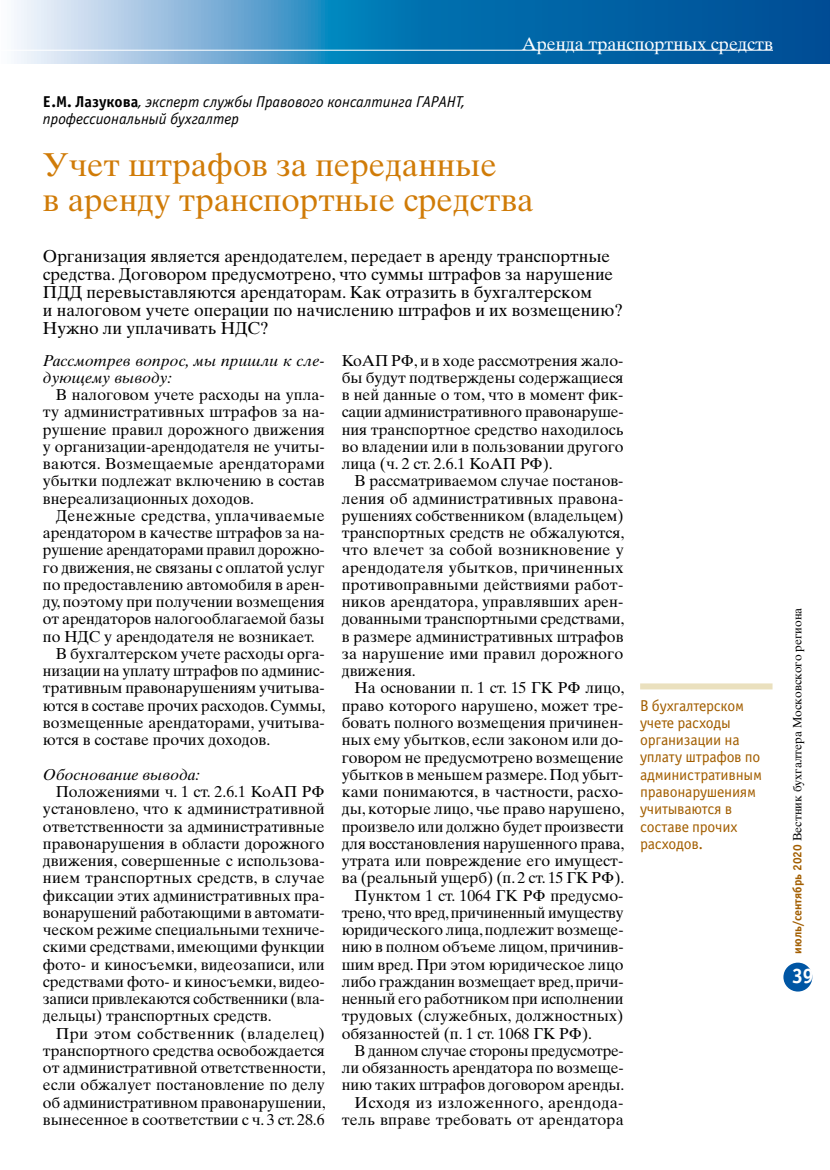
<style>
.page{position:relative;width:830px;height:1170px;background:#fff}
.page>*{position:absolute;margin:0;border:0;box-sizing:border-box;transform-origin:0 0}
.t1{font:33px/35.2px "Times Ten Cyr Upright";color:#d07b07}
.t2{font:21px "Officina Sans Bold ITC";color:#fff}
.t3{font:18px "Times Ten Cyr Upright";color:#fff}
.t4{font:17.25px/18px "Times Ten Cyr Upright";color:#000}
.t5{font:15.75px/17.2px "Times Ten Cyr Upright";color:#000;text-align:justify}
.t6{font:15.75px/17.2px "Officina Sans Book ITC";letter-spacing:-.015em;color:#a25e00}
.t7{font:italic 15.75px/17.2px "Officina Sans Book ITC";color:#000}
.t8{font:15.75px/17.2px "Times Ten Cyr Inclined";color:#000}
.t9{font:15.75px "Times Ten Cyr Upright";letter-spacing:.02em;color:#000}
.t10{font:12px "Times Ten Cyr Upright";color:#000}
.s1{font-family:"Officina Sans Bold ITC";font-style:normal}
.s2{font-family:"Officina Sans Bold ITC";color:#a25e00}
</style>
<div class="page">
<svg style="left:14px;top:0;width:815px;height:64px;background:#3987bc"></svg>
<div style="left:783px;top:962px;width:29px;height:29px;background:#0056a4;border-radius:50%"></div>
<hr style="left:1px;top:50px;width:771px;height:1px;background:#fff">
<div style="left:639px;top:683px;width:133px;height:6px;background:#eae0be"></div>
<p class="t3" style="left:521px;top:33px;width:252px">Аренда транспортных средств</p>
<p class="t7" style="left:43px;top:92px;width:423px"><span class="s1">Е.М. Лазукова</span>, эксперт службы Правового консалтинга ГАРАНТ, профессиональный бухгалтер</p>
<h1 class="t1" style="left:43px;top:147px;width:492px">Учет штрафов за переданные<br>в аренду транспортные средства</h1>
<p class="t4" style="left:43px;top:247px;width:581px">Организация является арендодателем, передает в аренду транспортные средства. Договором предусмотрено, что суммы штрафов за нарушение ПДД перевыставляются арендаторам. Как отразить в бухгалтерском<br>и налоговом учете операции по начислению штрафов и их возмещению?<br>Нужно ли уплачивать НДС?</p>
<p class="t8" style="left:43px;top:351px;width:283px">Рассмотрев вопрос, мы пришли к сле&shy;дующему выводу:</p>
<p class="t5" style="left:43px;top:386px;width:283px;text-indent:13px">В налоговом учете расходы на упла&shy;ту административных штрафов за на&shy;рушение правил дорожного движения у организации-арендодателя не учиты&shy;ваются. Возмещаемые арендаторами убытки подлежат включению в состав внереализационных доходов.</p>
<p class="t5" style="left:56px;top:507px;width:270px">Денежные средства, уплачиваемые</p>
<p class="t5" style="left:43px;top:524px;width:283px">арендатором в качестве штрафов за на-</p>
<p class="t5" style="left:43px;top:541px;width:283px">рушение арендаторами правил дорожно-</p>
<p class="t5" style="left:43px;top:558px;width:283px">го движения, не связаны с оплатой услуг</p>
<p class="t5" style="left:43px;top:576px;width:283px">по предоставлению автомобиля в арен-</p>
<p class="t5" style="left:43px;top:593px;width:283px">ду, поэтому при получении возмещения</p>
<p class="t5" style="left:43px;top:610px;width:283px">от арендаторов налогооблагаемой базы</p>
<p class="t5" style="left:43px;top:627px;width:273px">по НДС у арендодателя не возникает.</p>
<p class="t5" style="left:56px;top:645px;width:270px">В бухгалтерском учете расходы орга-</p>
<p class="t5" style="left:43px;top:662px;width:283px">низации на уплату штрафов по админис-</p>
<p class="t5" style="left:43px;top:679px;width:283px">тративным правонарушениям учитыва-</p>
<p class="t5" style="left:43px;top:696px;width:284px">ются в составе прочих расходов. Суммы,</p>
<p class="t5" style="left:43px;top:714px;width:283px">возмещенные арендаторами, учитыва-</p>
<p class="t5" style="left:43px;top:731px;width:229px">ются в составе прочих доходов.</p>
<p class="t8" style="left:43px;top:765px;width:158px">Обоснование вывода:</p>
<p class="t5" style="left:43px;top:783px;width:283px;text-indent:13px">Положениями ч. 1 ст. 2.6.1 КоАП РФ установлено, что к административной ответственности за административные правонарушения в области дорожного движения, совершенные с использова&shy;нием транспортных средств, в случае фиксации этих административных пра&shy;вонарушений работающими в автомати&shy;ческом режиме специальными техниче&shy;скими средствами, имеющими функции фото- и киносъемки, видеозаписи, или средствами фото- и киносъемки, видео&shy;записи привлекаются собственники (вла&shy;дельцы) транспортных средств.</p>
<p class="t5" style="left:43px;top:1024px;width:284px;text-indent:13px">При этом собственник (владелец) транспортного средства освобождается от административной ответственности, если обжалует постановление по делу об административном правонарушении, вынесенное в соответствии с ч. 3 ст. 28.6</p>
<p class="t5" style="left:341px;top:351px;width:283px">КоАП РФ, и в ходе рассмотрения жало&shy;бы будут подтверждены содержащиеся в ней данные о том, что в момент фик&shy;сации административного правонаруше&shy;ния транспортное средство находилось во владении или в пользовании другого лица (ч. 2 ст. 2.6.1 КоАП РФ).</p>
<p class="t5" style="left:341px;top:472px;width:284px;text-indent:13px">В рассматриваемом случае постанов&shy;ления об административных правона&shy;рушениях собственником (владельцем) транспортных средств не обжалуются, что влечет за собой возникновение у арендодателя убытков, причиненных противоправными действиями работ&shy;ников арендатора, управлявших арен&shy;дованными транспортными средствами, в размере административных штрафов за нарушение ими правил дорожного движения.</p>
<p class="t5" style="left:354px;top:679px;width:271px">На основании п. 1 ст. 15 ГК РФ лицо,</p>
<p class="t5" style="left:341px;top:696px;width:283px">право которого нарушено, может тре-</p>
<p class="t5" style="left:341px;top:714px;width:283px">бовать полного возмещения причинен-</p>
<p class="t5" style="left:341px;top:731px;width:283px">ных ему убытков, если законом или до-</p>
<p class="t5" style="left:341px;top:748px;width:283px">говором не предусмотрено возмещение</p>
<p class="t5" style="left:341px;top:765px;width:283px">убытков в меньшем размере. Под убыт-</p>
<p class="t5" style="left:341px;top:783px;width:283px">ками понимаются, в частности, расхо-</p>
<p class="t5" style="left:341px;top:800px;width:284px">ды, которые лицо, чье право нарушено,</p>
<p class="t5" style="left:341px;top:817px;width:283px">произвело или должно будет произвести</p>
<p class="t5" style="left:341px;top:834px;width:284px">для восстановления нарушенного права,</p>
<p class="t5" style="left:341px;top:852px;width:283px">утрата или повреждение его имущест-</p>
<p class="t5" style="left:341px;top:869px;width:284px">ва (реальный ущерб) (п. 2 ст. 15 ГК РФ).</p>
<p class="t5" style="left:354px;top:886px;width:270px">Пунктом 1 ст. 1064 ГК РФ предусмо-</p>
<p class="t5" style="left:341px;top:903px;width:283px">трено, что вред, причиненный имуществу</p>
<p class="t5" style="left:341px;top:921px;width:283px">юридического лица, подлежит возмеще-</p>
<p class="t5" style="left:341px;top:938px;width:283px">нию в полном объеме лицом, причинив-</p>
<p class="t5" style="left:341px;top:955px;width:283px">шим вред. При этом юридическое лицо</p>
<p class="t5" style="left:341px;top:972px;width:283px">либо гражданин возмещает вред, причи-</p>
<p class="t5" style="left:341px;top:990px;width:283px">ненный его работником при исполнении</p>
<p class="t5" style="left:341px;top:1007px;width:283px">трудовых (служебных, должностных)</p>
<p class="t5" style="left:341px;top:1024px;width:252px">обязанностей (п. 1 ст. 1068 ГК РФ).</p>
<p class="t5" style="left:354px;top:1041px;width:270px">В данном случае стороны предусмотре-</p>
<p class="t5" style="left:341px;top:1059px;width:283px">ли обязанность арендатора по возмеще-</p>
<p class="t5" style="left:341px;top:1076px;width:284px">нию таких штрафов договором аренды.</p>
<p class="t9" style="left:354px;top:1093px;width:270px">Исходя из изложенного, арендода-</p>
<p class="t5" style="left:341px;top:1110px;width:283px">тель вправе требовать от арендатора</p>
<p class="t6" style="left:639px;top:696px;width:123px">В бухгалтерском учете расходы организации на уплату штрафов по административным правонарушениям учитываются в составе прочих расходов.</p>
<p class="t10" style="left:790px;top:953px;width:347px;rotate:-90deg"><span class="s2">июль/сентябрь 2020</span> Вестник бухгалтера Московского региона</p>
<h2 class="t2" style="left:791px;top:961px;width:24px">39</h2>
</div>
